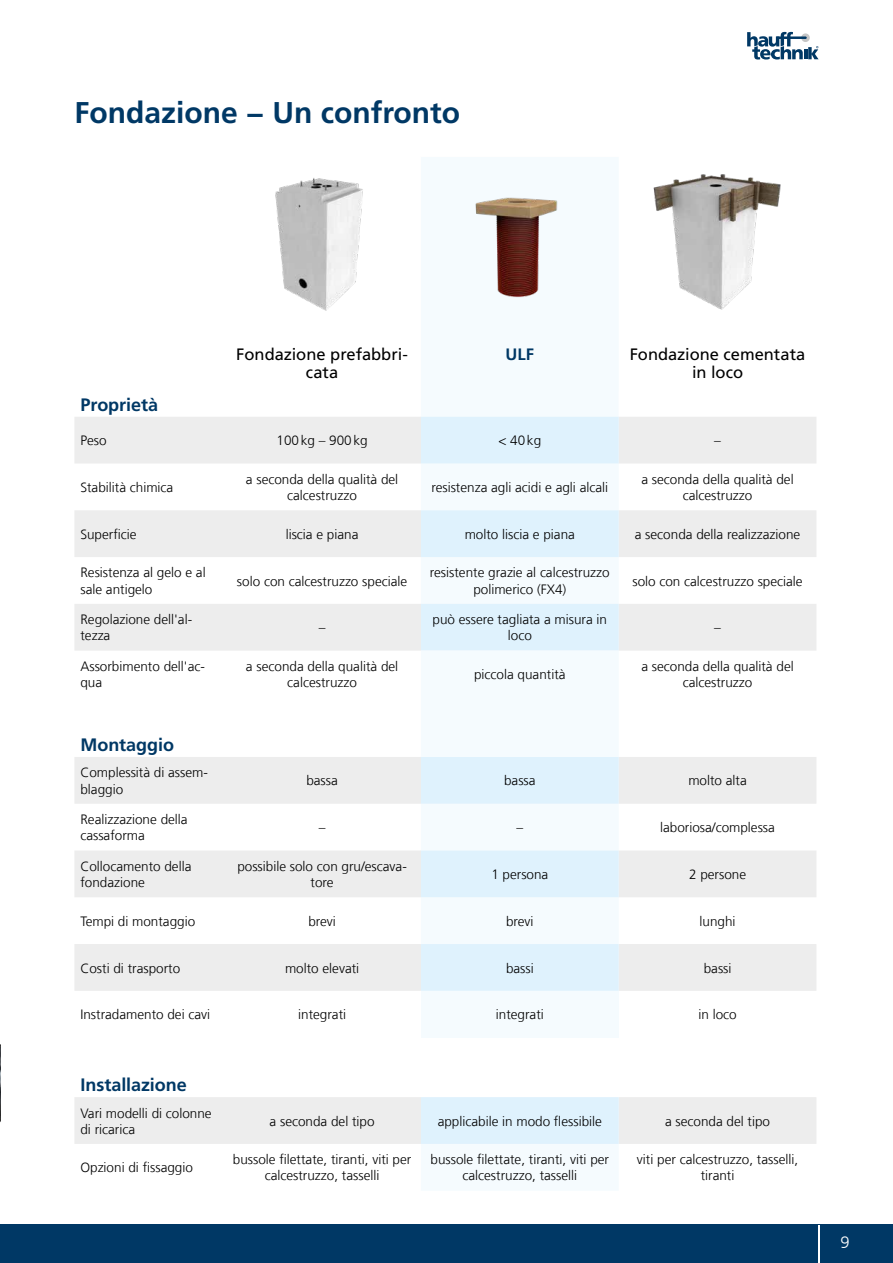
<style>
.page{position:relative;width:893px;height:1263px;background:#fff}
.page>*{position:absolute;margin:0;border:0;box-sizing:border-box;transform-origin:0 0}
.t1{font:700 30px "Frutigerfor Hauff";color:#003865}
.t2{font:700 18px "Frutigerfor Hauff";letter-spacing:-.005em;color:#003865}
.t3{font:16.5px/18px "Frutigerfor Hauff";color:#000;text-align:center}
.t4{font:700 16.5px "Frutigerfor Hauff";color:#003865}
.t5{font:300 16.5px "Frutigerfor Hauff";color:#fff}
.t6{font:300 13.5px/16.2px "Frutigerfor Hauff";color:#000;text-align:center}
</style>
<div class="page">
<img style="left:0;top:1044px;width:1px;height:78px">
<svg style="left:74px;top:417px;width:742px;height:727px"></svg>
<svg style="left:421px;top:417px;width:198px;height:93px"></svg>
<svg style="left:421px;top:510px;width:198px;height:634px;fill:#dff2fd"></svg>
<div style="left:421px;top:651px;width:198px;height:106px;background:#f5fbfe"></div>
<div style="left:421px;top:991px;width:198px;height:46px;background:#f5fbfe"></div>
<img style="left:275px;top:178px;width:88px;height:133px">
<img style="left:475px;top:197px;width:83px;height:101px">
<img style="left:653px;top:174px;width:128px;height:136px">
<div style="left:0;top:1225px;width:893px;height:38px;background:#003865"></div>
<hr style="left:819px;top:1225px;width:1px;height:38px;background:#fff">
<svg style="left:747px;top:32px;width:72px;height:28px"></svg>
<h1 class="t1" style="left:74px;top:94px;width:387px">Fondazione − Un confronto</h1>
<p class="t3" style="left:236px;top:345px;width:173px">Fondazione prefabbri&shy;cata</p>
<p class="t4" style="left:505px;top:344px;width:30px">ULF</p>
<p class="t3" style="left:630px;top:345px;width:177px">Fondazione cementata in loco</p>
<h2 class="t2" style="left:80px;top:393px;width:79px">Proprietà</h2>
<p class="t6" style="left:80px;top:432px;width:28px">Peso</p>
<p class="t6" style="left:276px;top:432px;width:93px">100kg – 900kg</p>
<p class="t6" style="left:498px;top:432px;width:44px">&lt; 40kg</p>
<p class="t6" style="left:714px;top:432px;width:8px">–</p>
<p class="t6" style="left:80px;top:479px;width:94px">Stabilità chimica</p>
<p class="t6" style="left:246px;top:471px;width:154px">a seconda della qualità del calcestruzzo</p>
<p class="t6" style="left:431px;top:479px;width:178px">resistenza agli acidi e agli alcali</p>
<p class="t6" style="left:641px;top:471px;width:154px">a seconda della qualità del calcestruzzo</p>
<p class="t6" style="left:80px;top:526px;width:58px">Superficie</p>
<p class="t6" style="left:286px;top:526px;width:74px">liscia e piana</p>
<p class="t6" style="left:465px;top:526px;width:112px">molto liscia e piana</p>
<p class="t6" style="left:635px;top:526px;width:167px">a seconda della realizzazione</p>
<p class="t6" style="left:80px;top:564px;width:127px;text-align:left">Resistenza al gelo e al sale antigelo</p>
<p class="t6" style="left:237px;top:573px;width:172px">solo con calcestruzzo speciale</p>
<p class="t6" style="left:430px;top:564px;width:181px">resistente grazie al calcestruzzo polimerico (FX4)</p>
<p class="t6" style="left:632px;top:573px;width:172px">solo con calcestruzzo speciale</p>
<p class="t6" style="left:80px;top:611px;width:113px;text-align:left">Regolazione dell'al&shy;tezza</p>
<p class="t6" style="left:433px;top:611px;width:176px">può essere tagliata a misura in loco</p>
<p class="t6" style="left:714px;top:619px;width:8px">–</p>
<p class="t6" style="left:319px;top:619px;width:8px">–</p>
<p class="t6" style="left:80px;top:658px;width:126px;text-align:left">Assorbimento dell'ac&shy;qua</p>
<p class="t6" style="left:246px;top:658px;width:154px">a seconda della qualità del calcestruzzo</p>
<p class="t6" style="left:474px;top:666px;width:93px">piccola quantità</p>
<p class="t6" style="left:641px;top:658px;width:154px">a seconda della qualità del calcestruzzo</p>
<h2 class="t2" style="left:80px;top:734px;width:95px">Montaggio</h2>
<p class="t6" style="left:80px;top:764px;width:129px;text-align:left">Complessità di assem&shy;blaggio</p>
<p class="t6" style="left:306px;top:772px;width:33px">bassa</p>
<p class="t6" style="left:504px;top:772px;width:33px">bassa</p>
<p class="t6" style="left:688px;top:772px;width:60px">molto alta</p>
<p class="t6" style="left:80px;top:811px;width:109px;text-align:left">Realizzazione della cassaforma</p>
<p class="t6" style="left:319px;top:819px;width:8px">–</p>
<p class="t6" style="left:516px;top:819px;width:8px">–</p>
<p class="t6" style="left:660px;top:819px;width:116px">laboriosa/complessa</p>
<p class="t6" style="left:80px;top:858px;width:113px;text-align:left">Collocamento della fondazione</p>
<p class="t6" style="left:237px;top:858px;width:171px">possibile solo con gru/escava&shy;tore</p>
<p class="t6" style="left:491px;top:866px;width:59px">1 persona</p>
<p class="t6" style="left:689px;top:866px;width:59px">2 persone</p>
<p class="t6" style="left:80px;top:913px;width:116px">Tempi di montaggio</p>
<p class="t6" style="left:308px;top:913px;width:29px">brevi</p>
<p class="t6" style="left:506px;top:913px;width:29px">brevi</p>
<p class="t6" style="left:700px;top:913px;width:38px">lunghi</p>
<p class="t6" style="left:80px;top:960px;width:101px">Costi di trasporto</p>
<p class="t6" style="left:285px;top:960px;width:76px">molto elevati</p>
<p class="t6" style="left:506px;top:960px;width:29px">bassi</p>
<p class="t6" style="left:704px;top:960px;width:29px">bassi</p>
<p class="t6" style="left:80px;top:1006px;width:131px">Instradamento dei cavi</p>
<p class="t6" style="left:298px;top:1006px;width:49px">integrati</p>
<p class="t6" style="left:496px;top:1006px;width:49px">integrati</p>
<p class="t6" style="left:698px;top:1006px;width:40px">in loco</p>
<h2 class="t2" style="left:80px;top:1074px;width:108px">Installazione</h2>
<p class="t6" style="left:80px;top:1104px;width:133px;text-align:left">Vari modelli di colonne di ricarica</p>
<p class="t6" style="left:270px;top:1113px;width:107px">a seconda del tipo</p>
<p class="t6" style="left:438px;top:1113px;width:166px">applicabile in modo flessibile</p>
<p class="t6" style="left:665px;top:1113px;width:107px">a seconda del tipo</p>
<p class="t6" style="left:80px;top:1159px;width:114px">Opzioni di fissaggio</p>
<p class="t6" style="left:233px;top:1151px;width:180px">bussole filettate, tiranti, viti per calcestruzzo, tasselli</p>
<p class="t6" style="left:431px;top:1151px;width:180px">bussole filettate, tiranti, viti per calcestruzzo, tasselli</p>
<p class="t6" style="left:637px;top:1151px;width:163px">viti per calcestruzzo, tasselli, tiranti</p>
<p class="t5" style="left:840px;top:1232px;width:11px">9</p>
</div>
